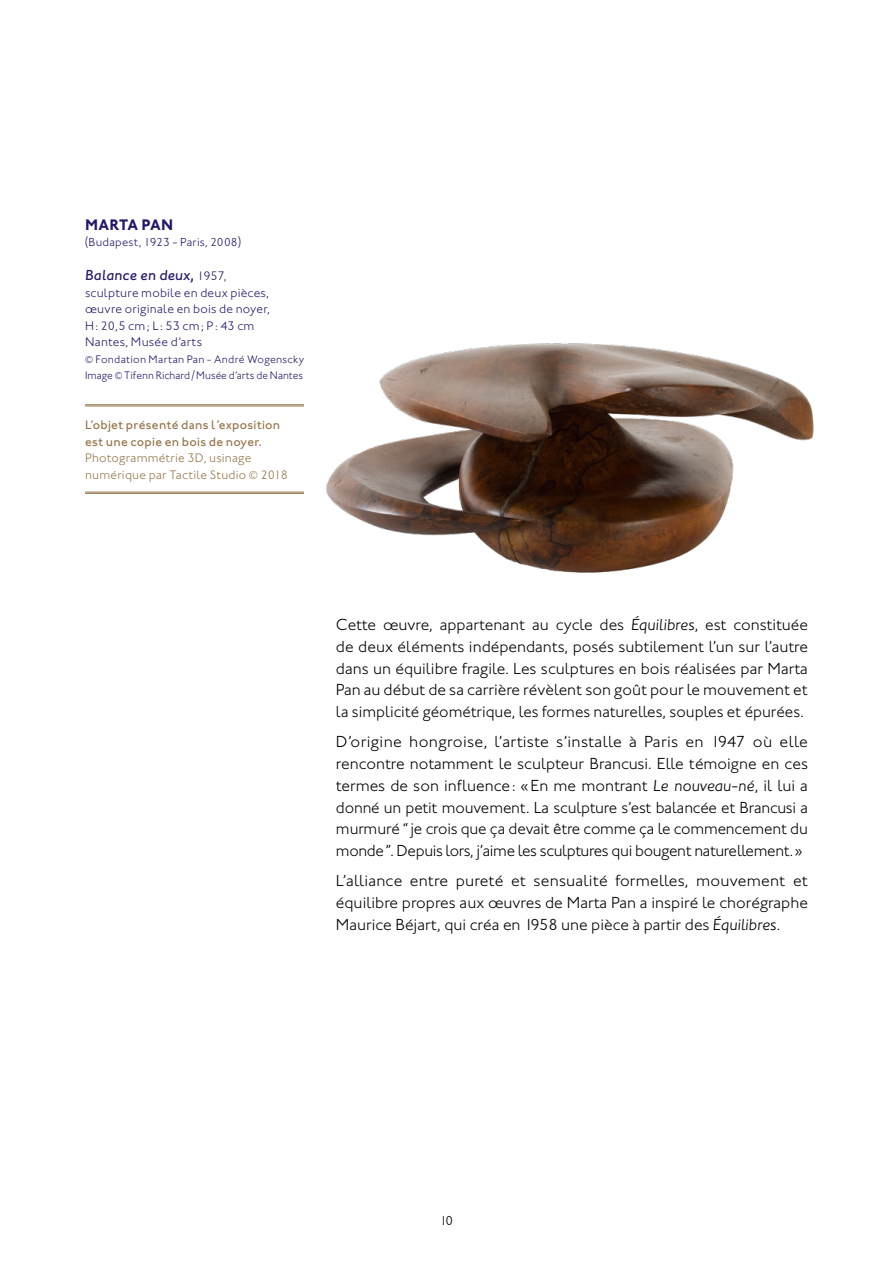
<style>
.page{position:relative;width:893px;height:1263px;background:#fff}
.page>*{position:absolute;margin:0;border:0;box-sizing:border-box;transform-origin:0 0}
._1-texte_courant{font:300 16.5px/21.8px "Johnston ITC";color:#000;text-align:justify}
.t1{font:700 15.75px "Johnston ITC";color:#241866}
.t2{font:italic 500 15px "Johnston ITC Pro";letter-spacing:.015em;color:#241866}
.t3{font:300 13.5px "Johnston ITC";color:#000}
.t4{font:500 12.75px/16.5px "Johnston ITC";letter-spacing:.015em;color:#96754b}
.t5{font:300 12.75px/16.5px "Johnston ITC";letter-spacing:.015em;color:#241866;text-align:justify}
.t6{font:300 12px "Johnston ITC";letter-spacing:.02em;color:#241866}
.t7{font:300 11.25px "Johnston ITC";letter-spacing:.015em;color:#241866;scale:.96 1}
.t8{font:300 11.25px "Johnston ITC";letter-spacing:.015em;color:#241866}
.s1{font-family:"Johnston ITC";font-weight:300;font-style:normal;font-size:12.75px}
.s2{font-weight:300}
.s3{font-family:"Johnston ITC Pro";font-style:italic}
</style>
<div class="page">
<hr style="left:85px;top:404px;width:219px;height:1px;background:#96754b">
<hr style="left:85px;top:406px;width:219px;height:1px;background:#96754b">
<hr style="left:85px;top:492px;width:219px;height:1px;background:#96754b">
<hr style="left:85px;top:493px;width:219px;height:1px;background:#96754b">
<img style="left:284px;top:343px;width:530px;height:230px">
<p class="t1" style="left:85px;top:215px;width:90px">MARTA PAN</p>
<p class="t6" style="left:85px;top:235px;width:157px">(Budapest, 1923 - Paris, 2008)</p>
<p class="t2" style="left:85px;top:266px;width:143px">Balance en deux, <span class="s1">1957,</span></p>
<p class="t5" style="left:85px;top:284px;width:187px">sculpture mobile en deux pièces, œuvre originale en bois de noyer, H: 20,5 cm; L: 53 cm; P: 43 cm</p>
<p class="t5" style="left:85px;top:334px;width:119px">Nantes, Musée d’arts</p>
<p class="t8" style="left:85px;top:352px;width:221px">© Fondation Martan Pan - André Wogenscky</p>
<p class="t7" style="left:85px;top:369px;width:229px">Image © Tifenn Richard/Musée d’arts de Nantes</p>
<p class="t4" style="left:85px;top:416px;width:204px">L’objet présenté dans l’exposition est une copie en bois de noyer.<br><span class="s2">Photogrammétrie 3D, usinage numérique par Tactile Studio © 2018</span></p>
<p class="_1-texte_courant" style="left:336px;top:614px;width:474px">Cette œuvre, appartenant au cycle des <span class="s3">Équilibres</span>, est constituée de deux éléments indépendants, posés subtilement l’un sur l’autre dans un équilibre fragile. Les sculptures en bois réalisées par Marta Pan au début de sa carrière révèlent son goût pour le mouvement et la simplicité géométrique, les formes naturelles, souples et épurées.</p>
<p class="_1-texte_courant" style="left:336px;top:731px;width:474px">D’origine hongroise, l’artiste s’installe à Paris en 1947 où elle rencontre notamment le sculpteur Brancusi. Elle témoigne en ces termes de son influence: «En me montrant <span class="s3">Le nouveau-né</span>, il lui a donné un petit mouvement. La sculpture s’est balancée et Brancusi a murmuré “je crois que ça devait être comme ça le commencement du monde”. Depuis lors, j’aime les sculptures qui bougent naturellement.»</p>
<p class="_1-texte_courant" style="left:336px;top:870px;width:474px">L’alliance entre pureté et sensualité formelles, mouvement et équilibre propres aux œuvres de Marta Pan a inspiré le chorégraphe Maurice Béjart, qui créa en 1958 une pièce à partir des <span class="s3">Équilibres</span>.</p>
<p class="t3" style="left:440px;top:1213px;width:15px">10</p>
</div>
